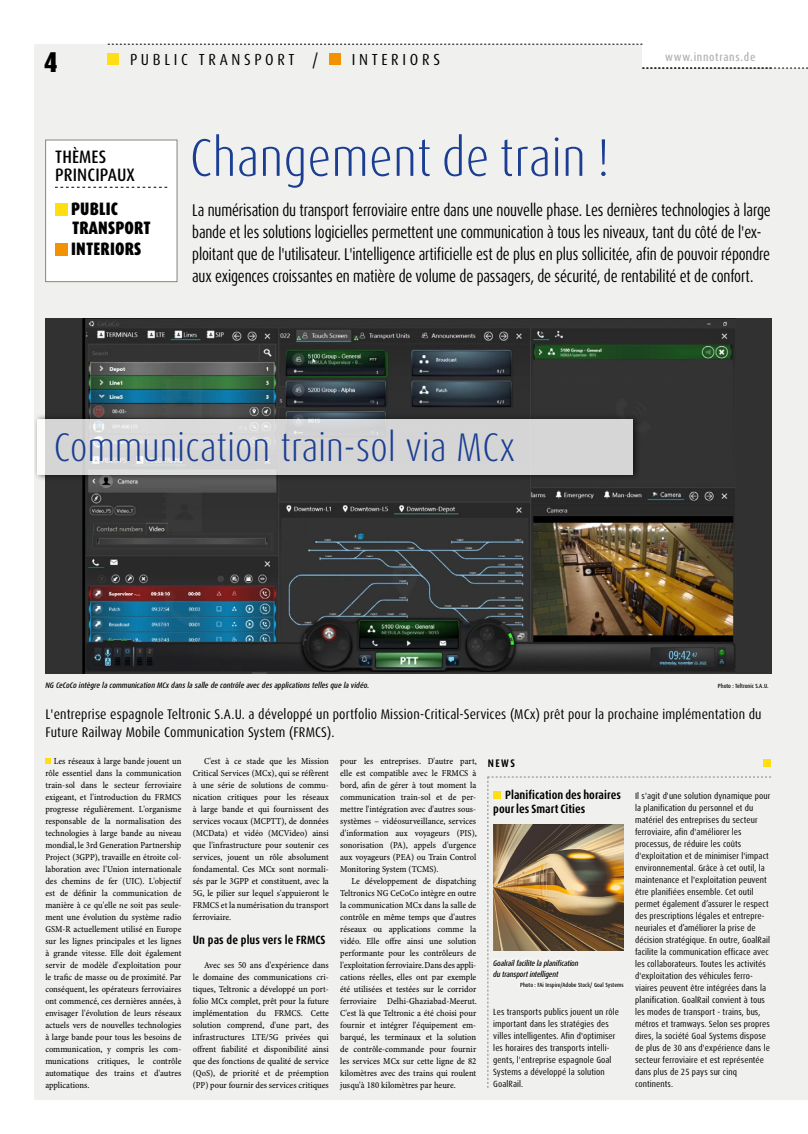
<style>
.page{position:relative;width:808px;height:1134px;background:#fff}
.page>*{position:absolute;margin:0;border:0;box-sizing:border-box;transform-origin:0 0}
.t1{font:300 condensed 53px "Dax OT";letter-spacing:.01em;color:#1b3e92}
.t2{font:300 condensed 40px "Dax OT";letter-spacing:.01em;color:#1b3e92}
.t3{font:900 condensed 28.7px "Dax OT";color:#000}
.t4{font:900 condensed 18px/19px "Dax OT";letter-spacing:.01em;color:#000;scale:.95 1}
.t5{font:500 condensed 18px/18px "Dax OT";letter-spacing:.01em;color:#000}
.t6{font:condensed 17px/22px "Dax OT";letter-spacing:-.01em;color:#000;scale:.9 1}
.t7{font:condensed 16px "Dax OT";letter-spacing:.23em;color:#000}
.t8{font:condensed 14px/18px "Dax OT";letter-spacing:.01em;color:#000}
.t9{font:700 condensed 12px/14px "Dax OT";letter-spacing:.005em;color:#000}
.t10{font:500 condensed 11.6px "Dax OT";letter-spacing:.06em;color:#b3b2b2}
.t11{font:700 condensed 11px "Dax OT";color:#000}
.t12{font:9.2px/12px "Minion Pro Cn Capt";color:#000;text-align:justify}
.t13{font:condensed 9px/12px "Dax OT";letter-spacing:.01em;color:#000}
.t14{font:italic 500 condensed 8px/11px "Dax OT";letter-spacing:-.005em;color:#000}
.t15{font:500 condensed 6px "Dax OT";color:#000}
</style>
<div class="page">
<div style="left:34px;top:44px;width:774px;height:1055px;background:#f0f0ee"></div>
<div style="left:642px;top:28px;width:166px;height:40px;background:#fff"></div>
<svg style="left:108px;top:44px;width:534px;height:1px"></svg>
<svg style="left:642px;top:68px;width:166px;height:1px"></svg>
<div style="left:108px;top:53px;width:11px;height:12px;background:#ffde14"></div>
<div style="left:329px;top:53px;width:12px;height:12px;background:#f39200"></div>
<img style="left:45px;top:319px;width:726px;height:354px">
<svg style="left:45px;top:758px;width:6px;height:6px"></svg>
<div style="left:33px;top:413px;width:608px;height:68px;background:#000;opacity:.75"></div>
<div style="left:37px;top:420px;width:595px;height:55px;background:#d5d5d5"></div>
<div style="left:45px;top:140px;width:132px;height:142px;background:#fff;border:1px solid #87867a"></div>
<svg style="left:55px;top:187px;width:112px;height:1px"></svg>
<div style="left:55px;top:203px;width:12px;height:12px;background:#ffde14"></div>
<div style="left:55px;top:243px;width:12px;height:12px;background:#f39200"></div>
<div style="left:763px;top:759px;width:8px;height:7px;background:#ffde14"></div>
<svg style="left:488px;top:777px;width:283px;height:311px"></svg>
<h3 class="t7" style="left:130px;top:49px;width:190px">PUBLIC TRANSPORT /</h3>
<h3 class="t7" style="left:352px;top:49px;width:90px">INTERIORS</h3>
<h3 class="t3" style="left:44px;top:44px;width:16px">4</h3>
<p class="t10" style="left:665px;top:50px;width:92px">www.innotrans.de</p>
<h3 class="t5" style="left:55px;top:148px;width:81px">THÈMES<br>PRINCIPAUX</h3>
<h3 class="t4" style="left:71px;top:200px;width:85px">PUBLIC<br>TRANSPORT</h3>
<h3 class="t4" style="left:71px;top:239px;width:75px">INTERIORS</h3>
<h1 class="t1" style="left:190px;top:124px;width:422px">Changement de train !</h1>
<p class="t6" style="left:192px;top:199px;width:644px">La numérisation du transport ferroviaire entre dans une nouvelle phase. Les dernières technologies à large bande et les solutions logicielles permettent une communication à tous les niveaux, tant du côté de l'ex&shy;ploitant que de l'utilisateur. L'intelligence artificielle est de plus en plus sollicitée, afin de pouvoir répondre aux exigences croissantes en matière de volume de passagers, de sécurité, de rentabilité et de confort.</p>
<h2 class="t2" style="left:54px;top:422px;width:463px">Communication train-sol via MCx</h2>
<p class="t14" style="left:45px;top:680px;width:325px">NG CeCoCo intègre la communication MCx dans la salle de contrôle avec des applications telles que la vidéo.</p>
<p class="t15" style="left:718px;top:682px;width:52px">Photo : Teltronic S.A.U.</p>
<h3 class="t8" style="left:45px;top:705px;width:718px">L'entreprise espagnole Teltronic S.A.U. a développé un portfolio Mission-Critical-Services (MCx) prêt pour la prochaine implémentation du<br>Future Railway Mobile Communication System (FRMCS).</h3>
<p class="t12" style="left:340px;top:755px;width:138px">pour les entreprises. D'autre part, elle est compatible avec le FRMCS à bord, afin de gérer à tout moment la communication train-sol et de per&shy;mettre l'intégration avec d'autres sous&shy;systèmes – vidéosurveillance, services d'information aux voyageurs (PIS), sonorisation (PA), appels d'urgence aux voyageurs (PEA) ou Train Control Monitoring System (TCMS).</p>
<p class="t12" style="left:340px;top:875px;width:138px;text-indent:11px">Le développement de dispatching Teltronics NG CeCoCo intègre en outre la communication MCx dans la salle de contrôle en même temps que d'autres réseaux ou applications comme la vidéo. Elle offre ainsi une solution performante pour les contrôleurs de l'exploitation ferroviaire. Dans des appli&shy;cations réelles, elles ont par exemple été utilisées et testées sur le corridor ferroviaire Delhi-Ghaziabad-Meerut.<br>C'est là que Teltronic a été choisi pour fournir et intégrer l'équipement em&shy;barqué, les terminaux et la solution de contrôle-commande pour fournir les services MCx sur cette ligne de 82 kilomètres avec des trains qui roulent jusqu'à 180 kilomètres par heure.</p>
<p class="t12" style="left:45px;top:755px;width:138px;text-indent:9px">Les réseaux à large bande jouent un rôle essentiel dans la communication train-sol dans le secteur ferroviaire exigeant, et l'introduction du FRMCS progresse régulièrement. L'organisme responsable de la normalisation des technologies à large bande au niveau mondial, le 3rd Generation Partnership Project (3GPP), travaille en étroite col&shy;laboration avec l'Union internationale des chemins de fer (UIC). L'objectif est de définir la communication de manière à ce qu'elle ne soit pas seule&shy;ment une évolution du système radio GSM-R actuellement utilisé en Europe sur les lignes principales et les lignes à grande vitesse. Elle doit également servir de modèle d'exploitation pour le trafic de masse ou de proximité. Par conséquent, les opérateurs ferroviaires ont commencé, ces dernières années, à envisager l'évolution de leurs réseaux actuels vers de nouvelles technologies à large bande pour tous les besoins de communication, y compris les com&shy;munications critiques, le contrôle automatique des trains et d'autres applications.</p>
<p class="t12" style="left:193px;top:755px;width:138px;text-indent:11px">C'est à ce stade que les Mission Critical Services (MCx), qui se réfèrent à une série de solutions de commu&shy;nication critiques pour les réseaux à large bande et qui fournissent des services vocaux (MCPTT), de données (MCData) et vidéo (MCVideo) ainsi que l'infrastructure pour soutenir ces services, jouent un rôle absolument fondamental. Ces MCx sont normali&shy;sés par le 3GPP et constituent, avec la 5G, le pilier sur lequel s'appuieront le FRMCS et la numérisation du transport ferroviaire.</p>
<p class="t11" style="left:488px;top:756px;width:29px">NEWS</p>
<h3 class="t9" style="left:493px;top:788px;width:129px;text-indent:12px">Planification des horaires pour les Smart Cities</h3>
<p class="t13" style="left:635px;top:790px;width:137px">Il s'agit d'une solution dynamique pour la planification du personnel et du matériel des entreprises du secteur ferroviaire, afin d'améliorer les processus, de réduire les coûts d'exploitation et de minimiser l'impact environnemental. Grâce à cet outil, la maintenance et l'exploitation peuvent être planifiées ensemble. Cet outil permet également d’assurer le respect des prescriptions légales et entrepre&shy;neuriales et d’améliorer la prise de décision stratégique. En outre, GoalRail facilite la communication efficace avec les collaborateurs. Toutes les activités d'exploitation des véhicules ferro&shy;viaires peuvent être intégrées dans la planification. GoalRail convient à tous les modes de transport - trains, bus, métros et tramways. Selon ses propres dires, la société Goal Systems dispose de plus de 30 ans d'expérience dans le secteur ferroviaire et est représentée dans plus de 25 pays sur cinq continents.</p>
<h3 class="t9" style="left:193px;top:933px;width:134px">Un pas de plus vers le FRMCS</h3>
<p class="t12" style="left:193px;top:959px;width:138px;text-indent:11px">Avec ses 50 ans d'expérience dans le domaine des communications cri&shy;tiques, Teltronic a développé un port&shy;folio MCx complet, prêt pour la future implémentation du FRMCS. Cette solution comprend, d'une part, des infrastructures LTE/5G privées qui offrent fiabilité et disponibilité ainsi que des fonctions de qualité de service (QoS), de priorité et de préemption (PP) pour fournir des services critiques</p>
<p class="t14" style="left:493px;top:957px;width:87px">Goalrail facilite la planification du transport intelligent</p>
<p class="t15" style="left:520px;top:981px;width:105px">Photo : FAi Inspire/Adobe Stock/ Goal Systems</p>
<p class="t13" style="left:493px;top:1006px;width:127px">Les transports publics jouent un rôle important dans les stratégies des villes intelligentes. Afin d'optimiser les horaires des transports intelli&shy;gents, l'entreprise espagnole Goal<br>Systems a développé la solution<br>GoalRail.</p>
</div>
